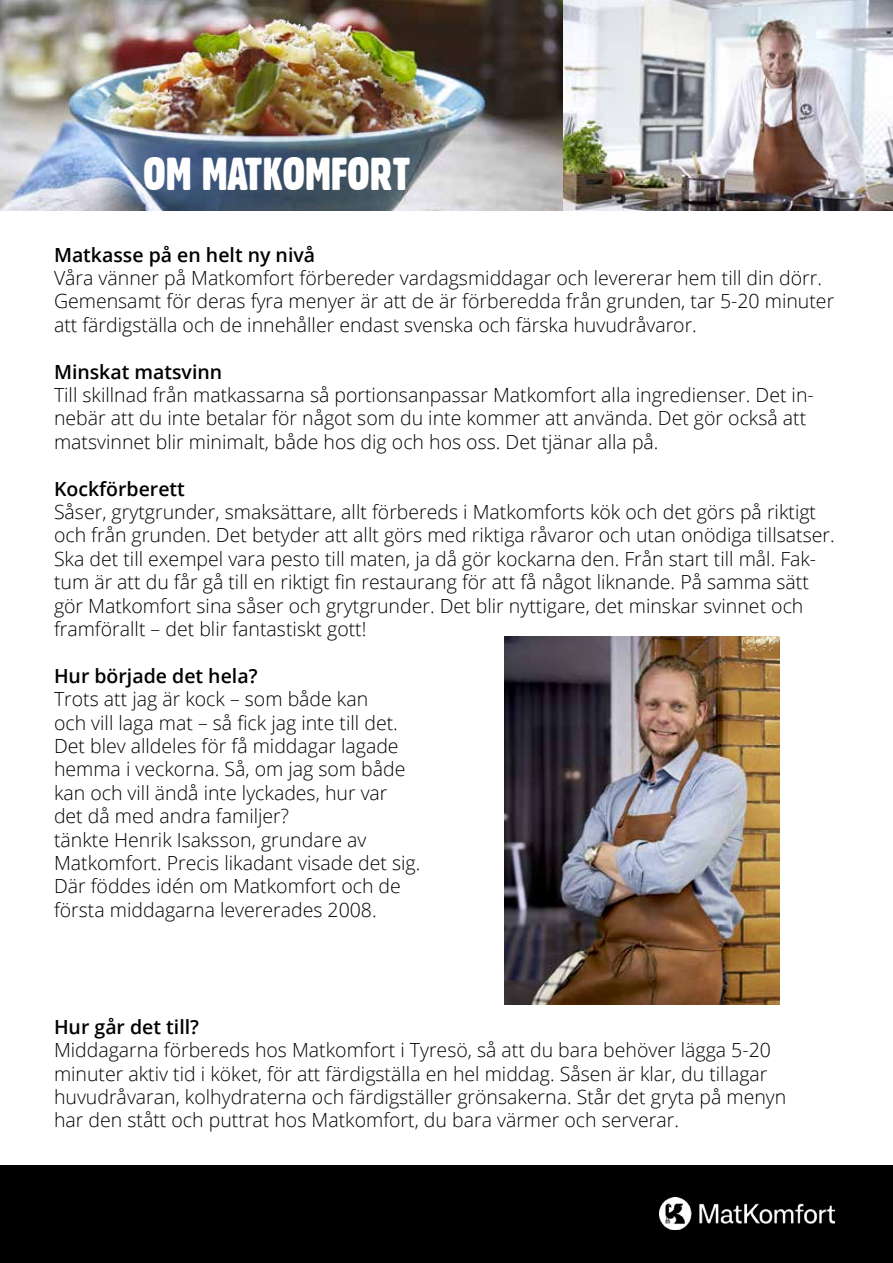
<style>
.page{position:relative;width:893px;height:1263px;background:#fff}
.page>*{position:absolute;margin:0;border:0;box-sizing:border-box;transform-origin:0 0}
.t1{font:45px "Gothic 821 Condensed BT";color:#fff}
.t2{font:300 19.5px/23.4px "Open Sans";color:#000}
.t3{font:600 19.5px "Open Sans";color:#000}
</style>
<div class="page">
<img style="left:562px;top:0;width:331px;height:210px">
<img style="left:0;top:0;width:562px;height:210px">
<div style="left:0;top:1166px;width:893px;height:97px;background:#000"></div>
<img style="left:659px;top:1197px;width:176px;height:33px">
<img style="left:505px;top:637px;width:274px;height:367px">
<h1 class="t1" style="left:143px;top:147px;width:269px">OM MATKOMFORT</h1>
<p class="t3" style="left:54px;top:241px;width:263px">Matkasse på en helt ny nivå</p>
<p class="t2" style="left:54px;top:266px;width:782px">Våra vänner på Matkomfort förbereder vardagsmiddagar och levererar hem till din dörr.<br>Gemensamt för deras fyra menyer är att de är förberedda från grunden, tar 5-20 minuter att färdigställa och de innehåller endast svenska och färska huvudråvaror.</p>
<p class="t3" style="left:54px;top:358px;width:170px">Minskat matsvinn</p>
<p class="t2" style="left:54px;top:383px;width:761px">Till skillnad från matkassarna så portionsanpassar Matkomfort alla ingredienser. Det in&shy;nebär att du inte betalar för något som du inte kommer att använda. Det gör också att matsvinnet blir minimalt, både hos dig och hos oss. Det tjänar alla på.</p>
<p class="t3" style="left:54px;top:475px;width:132px">Kockförberett</p>
<p class="t2" style="left:54px;top:500px;width:782px">Såser, grytgrunder, smaksättare, allt förbereds i Matkomforts kök och det görs på riktigt och från grunden. Det betyder att allt görs med riktiga råvaror och utan onödiga tillsatser.<br>Ska det till exempel vara pesto till maten, ja då gör kockarna den. Från start till mål. Fak&shy;tum är att du får gå till en riktigt fin restaurang för att få något liknande. På samma sätt gör Matkomfort sina såser och grytgrunder. Det blir nyttigare, det minskar svinnet och framförallt – det blir fantastiskt gott!</p>
<p class="t3" style="left:54px;top:662px;width:205px">Hur började det hela?</p>
<p class="t2" style="left:54px;top:687px;width:368px">Trots att jag är kock – som både kan<br>och vill laga mat – så fick jag inte till det.<br>Det blev alldeles för få middagar lagade hemma i veckorna. Så, om jag som både kan och vill ändå inte lyckades, hur var det då med andra familjer?<br>tänkte Henrik Isaksson, grundare av Matkomfort. Precis likadant visade det sig.<br>Där föddes idén om Matkomfort och de första middagarna levererades 2008.</p>
<p class="t3" style="left:54px;top:1013px;width:147px">Hur går det till?</p>
<p class="t2" style="left:54px;top:1038px;width:734px">Middagarna förbereds hos Matkomfort i Tyresö, så att du bara behöver lägga 5-20 minuter aktiv tid i köket, för att färdigställa en hel middag. Såsen är klar, du tillagar huvudråvaran, kolhydraterna och färdigställer grönsakerna. Står det gryta på menyn har den stått och puttrat hos Matkomfort, du bara värmer och serverar.</p>
</div>
